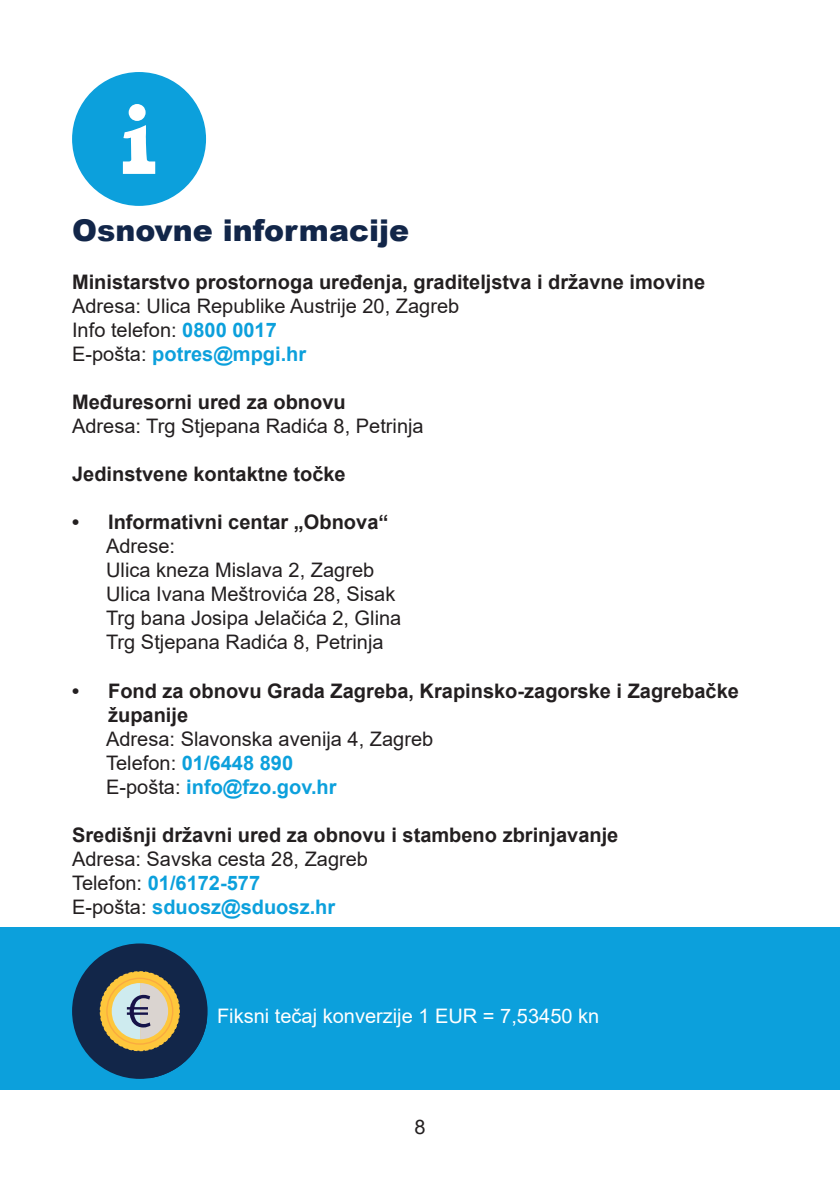
<style>
.page{position:relative;width:840px;height:1191px;background:#fff}
.page>*{position:absolute;margin:0;border:0;box-sizing:border-box;transform-origin:0 0}
.t1{font:900 30px "Arial";color:#122649}
.t2{font:20px/24px "Arial";color:#231f20}
.t3{font:700 20px/24px "Arial";color:#231f20}
.t4{font:20px "Arial";color:#fff}
.s1{font-weight:700;color:#0ca0dc}
</style>
<div class="page">
<div style="left:0;top:927px;width:839px;height:163px;background:#0ca0dc"></div>
<div style="left:72px;top:943px;width:135px;height:135px;background:#122649;border-radius:50%"></div>
<svg style="left:100px;top:971px;width:107px;height:107px"></svg>
<div style="left:72px;top:72px;width:134px;height:134px;background:#0ca0dc;border-radius:50%"></div>
<svg style="left:123px;top:104px;width:32px;height:70px"></svg>
<h1 class="t1" style="left:72px;top:209px;width:338px">Osnovne informacije</h1>
<p class="t3" style="left:72px;top:270px;width:634px">Ministarstvo prostornoga uređenja, graditeljstva i državne imovine</p>
<p class="t2" style="left:72px;top:294px;width:388px">Adresa: Ulica Republike Austrije 20, Zagreb<br>Info telefon: <span class="s1">0800 0017<br></span>E-pošta: <span class="s1">potres@mpgi.hr</span></p>
<p class="t3" style="left:72px;top:390px;width:275px">Međuresorni ured za obnovu</p>
<p class="t2" style="left:72px;top:414px;width:353px">Adresa: Trg Stjepana Radića 8, Petrinja</p>
<p class="t3" style="left:72px;top:462px;width:275px">Jedinstvene kontaktne točke</p>
<p class="t3" style="left:72px;top:510px;width:318px">• Informativni centar „Obnova“</p>
<p class="t2" style="left:106px;top:534px;width:296px">Adrese:<br>Ulica kneza Mislava 2, Zagreb<br>Ulica Ivana Meštrovića 28, Sisak<br>Trg bana Josipa Jelačića 2, Glina<br>Trg Stjepana Radića 8, Petrinja</p>
<p class="t3" style="left:108px;top:678px;width:632px;text-indent:-36px">• Fond za obnovu Grada Zagreba, Krapinsko-zagorske i Zagrebačke županije</p>
<p class="t2" style="left:106px;top:726px;width:328px">Adresa: Slavonska avenija 4, Zagreb<br>Telefon: <span class="s1">01/6448 890<br></span>E-pošta: <span class="s1">info@fzo.gov.hr</span></p>
<p class="t3" style="left:72px;top:822px;width:547px">Središnji državni ured za obnovu i stambeno zbrinjavanje</p>
<p class="t2" style="left:72px;top:846px;width:297px">Adresa: Savska cesta 28, Zagreb<br>Telefon: <span class="s1">01/6172-577<br></span>E-pošta: <span class="s1">sduosz@sduosz.hr</span></p>
<p class="t4" style="left:217px;top:1002px;width:383px">Fiksni tečaj konverzije 1 EUR = 7,53450 kn</p>
<p class="t2" style="left:414px;top:1114px;width:13px">8</p>
</div>
